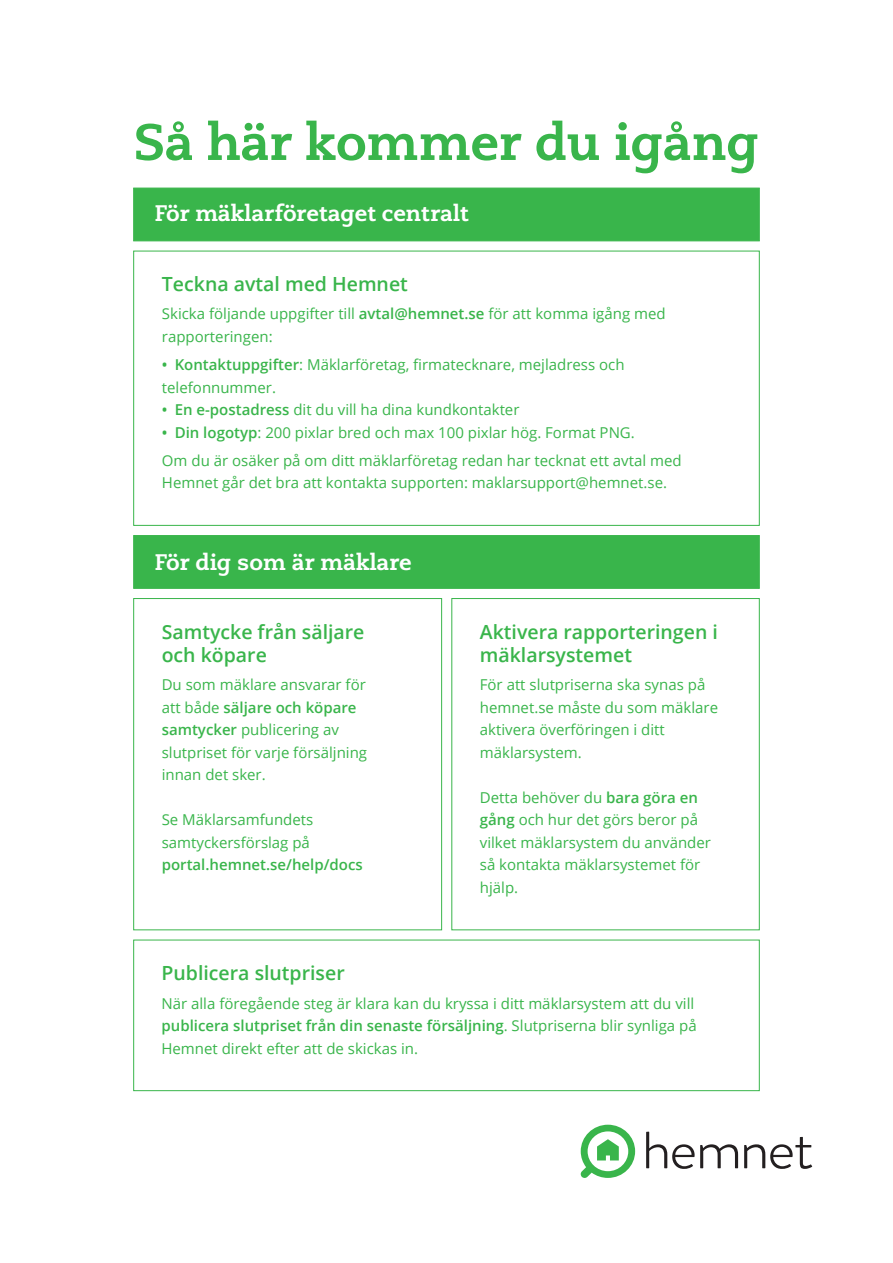
<style>
.page{position:relative;width:893px;height:1263px;background:#fff}
.page>*{position:absolute;margin:0;border:0;box-sizing:border-box;transform-origin:0 0}
.t1{font:700 51.15px "Hemnet Slab";letter-spacing:-.01em;color:#39b54b}
.t2{font:700 22.5px "Hemnet Slab";letter-spacing:-.005em;color:#fff}
.t3{font:600 19.5px/23.4px "Open Sans";color:#39b54b}
.t4{font:15px/22.5px "Open Sans";color:#39b54b}
.t5{font:600 15px "Open Sans";color:#39b54b}
.s1{font-weight:600}
</style>
<div class="page">
<svg style="left:580px;top:1125px;width:55px;height:53px"></svg>
<svg style="left:744px;top:1137px;width:68px;height:32px"></svg>
<svg style="left:646px;top:1132px;width:92px;height:37px"></svg>
<div style="left:133px;top:251px;width:626px;height:275px;border:1px solid #39b54b"></div>
<div style="left:133px;top:940px;width:626px;height:151px;border:1px solid #39b54b"></div>
<div style="left:133px;top:188px;width:626px;height:53px;background:#39b54b"></div>
<div style="left:133px;top:535px;width:626px;height:54px;background:#39b54b;border:1px solid #39b54b"></div>
<div style="left:133px;top:598px;width:309px;height:332px;border:1px solid #39b54b"></div>
<p class="t1" style="left:133px;top:109px;width:627px">Så här kommer du igång</p>
<p class="t2" style="left:155px;top:198px;width:315px">För mäklarföretaget centralt</p>
<p class="t3" style="left:162px;top:272px;width:247px">Teckna avtal med Hemnet</p>
<p class="t4" style="left:162px;top:302px;width:505px">Skicka följande uppgifter till <span class="s1">avtal@hemnet.se</span> för att komma igång med rapporteringen:</p>
<p class="t4" style="left:162px;top:353px;width:464px"><span class="s1">• Kontaktuppgifter</span>: Mäklarföretag, firmatecknare, mejladress och telefonnummer.</p>
<p class="t4" style="left:162px;top:398px;width:359px"><span class="s1">• En e-postadress</span> dit du vill ha dina kundkontakter</p>
<p class="t4" style="left:162px;top:420px;width:474px"><span class="s1">• Din logotyp</span>: 200 pixlar bred och max 100 pixlar hög. Format PNG.</p>
<p class="t4" style="left:162px;top:449px;width:521px">Om du är osäker på om ditt mäklarföretag redan har tecknat ett avtal med<br>Hemnet går det bra att kontakta supporten: maklarsupport@hemnet.se.</p>
<p class="t2" style="left:155px;top:548px;width:258px">För dig som är mäklare</p>
<p class="t3" style="left:162px;top:619px;width:204px">Samtycke från säljare</p>
<p class="t3" style="left:162px;top:643px;width:107px">och köpare</p>
<p class="t4" style="left:162px;top:673px;width:207px">Du som mäklare ansvarar för att både <span class="s1">säljare och köpare samtycker</span> publicering av slutpriset för varje försäljning innan det sker.</p>
<p class="t4" style="left:162px;top:808px;width:153px">Se Mäklarsamfundets samtyckersförslag på</p>
<p class="t5" style="left:162px;top:854px;width:203px">portal.hemnet.se/help/docs</p>
<p class="t3" style="left:162px;top:961px;width:185px">Publicera slutpriser</p>
<p class="t3" style="left:480px;top:619px;width:240px">Aktivera rapporteringen i mäklarsystemet</p>
<p class="t4" style="left:480px;top:673px;width:240px">För att slutpriserna ska synas på hemnet.se måste du som mäklare aktivera överföringen i ditt mäklarsystem.</p>
<p class="t4" style="left:480px;top:786px;width:233px">Detta behöver du <span class="s1">bara göra en gång</span> och hur det görs beror på vilket mäklarsystem du använder så kontakta mäklarsystemet för hjälp.</p>
<p class="t4" style="left:161px;top:991px;width:537px">När alla föregående steg är klara kan du kryssa i ditt mäklarsystem att du vill <span class="s1">publicera slutpriset från din senaste försäljning</span>. Slutpriserna blir synliga på<br>Hemnet direkt efter att de skickas in.</p>
</div>
